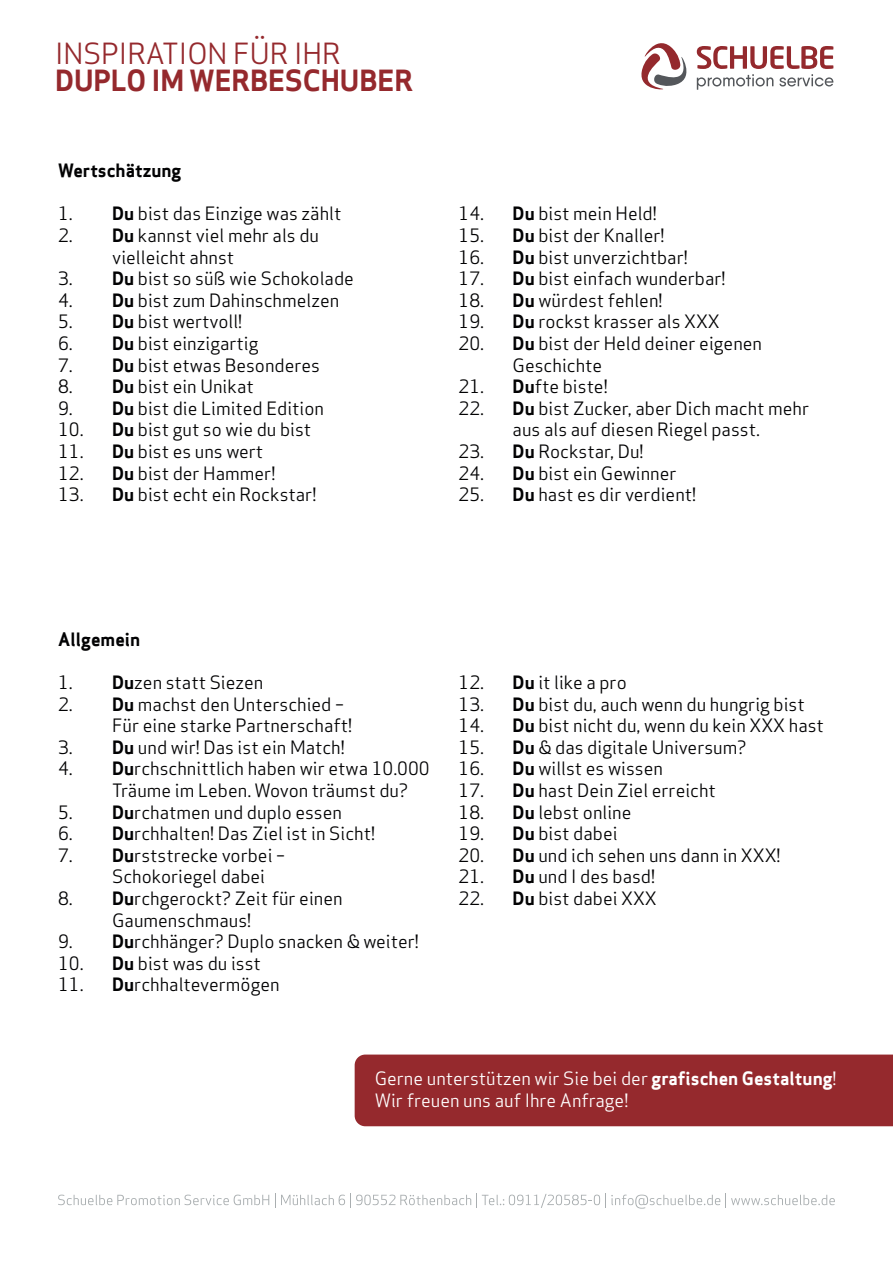
<style>
.page{position:relative;width:893px;height:1264px;background:#fff}
.page>*{position:absolute;margin:0;border:0;box-sizing:border-box;transform-origin:0 0}
.t1{font:700 28.5px "Apex Sans";color:#95292d}
.t2{font:28.5px "Apex Sans";color:#95292d}
.t3{font:18px/21.6px "Apex Sans";color:#020203}
.t4{font:18px/21.6px "Apex Sans";color:#fff}
.t5{font:700 18px "Apex Sans";color:#020203}
.s1{font-weight:700}
</style>
<div class="page">
<div style="left:354px;top:1054px;width:538px;height:72px;background:#95292d"></div>
<svg style="left:58px;top:1194px;width:212px;height:12px"></svg>
<svg style="left:281px;top:1193px;width:553px;height:15px"></svg>
<svg style="left:641px;top:43px;width:192px;height:47px"></svg>
<h1 class="t2" style="left:55px;top:30px;width:287px">INSPIRATION FÜR IHR</h1>
<h1 class="t1" style="left:55px;top:62px;width:359px">DUPLO IM WERBESCHUBER</h1>
<p class="t5" style="left:58px;top:159px;width:125px">Wertschätzung</p>
<p class="t3" style="left:58px;top:201px;width:285px">1. <span class="s1">Du</span> bist das Einzige was zählt</p>
<p class="t3" style="left:112px;top:223px;width:208px;text-indent:-54px">2. <span class="s1">Du</span> kannst viel mehr als du vielleicht ahnst</p>
<p class="t3" style="left:58px;top:266px;width:297px">3. <span class="s1">Du</span> bist so süß wie Schokolade</p>
<p class="t3" style="left:58px;top:288px;width:283px">4. <span class="s1">Du</span> bist zum Dahinschmelzen</p>
<p class="t3" style="left:58px;top:309px;width:185px">5. <span class="s1">Du</span> bist wertvoll!</p>
<p class="t3" style="left:58px;top:331px;width:202px">6. <span class="s1">Du</span> bist einzigartig</p>
<p class="t3" style="left:58px;top:352px;width:263px">7. <span class="s1">Du</span> bist etwas Besonderes</p>
<p class="t3" style="left:58px;top:374px;width:197px">8. <span class="s1">Du</span> bist ein Unikat</p>
<p class="t3" style="left:58px;top:396px;width:267px">9. <span class="s1">Du</span> bist die Limited Edition</p>
<p class="t3" style="left:58px;top:417px;width:255px">10. <span class="s1">Du</span> bist gut so wie du bist</p>
<p class="t3" style="left:58px;top:439px;width:206px">11. <span class="s1">Du</span> bist es uns wert</p>
<p class="t3" style="left:58px;top:460px;width:219px">12. <span class="s1">Du</span> bist der Hammer!</p>
<p class="t3" style="left:58px;top:482px;width:260px">13. <span class="s1">Du</span> bist echt ein Rockstar!</p>
<p class="t3" style="left:458px;top:201px;width:200px">14. <span class="s1">Du</span> bist mein Held!</p>
<p class="t3" style="left:458px;top:223px;width:207px">15. <span class="s1">Du</span> bist der Knaller!</p>
<p class="t3" style="left:458px;top:244px;width:231px">16. <span class="s1">Du</span> bist unverzichtbar!</p>
<p class="t3" style="left:458px;top:266px;width:268px">17. <span class="s1">Du</span> bist einfach wunderbar!</p>
<p class="t3" style="left:458px;top:288px;width:205px">18. <span class="s1">Du</span> würdest fehlen!</p>
<p class="t3" style="left:458px;top:309px;width:263px">19. <span class="s1">Du</span> rockst krasser als XXX</p>
<p class="t3" style="left:512px;top:331px;width:251px;text-indent:-54px">20. <span class="s1">Du</span> bist der Held deiner eigenen<br>Geschichte</p>
<p class="t3" style="left:458px;top:374px;width:150px">21. <span class="s1">Du</span>fte biste!</p>
<p class="t3" style="left:458px;top:396px;width:352px;text-align:center">22. <span class="s1">Du</span> bist Zucker, aber Dich macht mehr aus als auf diesen Riegel passt.</p>
<p class="t3" style="left:458px;top:439px;width:186px">23. <span class="s1">Du</span> Rockstar, Du!</p>
<p class="t3" style="left:458px;top:460px;width:219px">24. <span class="s1">Du</span> bist ein Gewinner</p>
<p class="t3" style="left:458px;top:482px;width:239px">25. <span class="s1">Du</span> hast es dir verdient!</p>
<p class="t5" style="left:58px;top:627px;width:84px">Allgemein</p>
<p class="t3" style="left:58px;top:669px;width:207px">1. <span class="s1">Du</span>zen statt Siezen</p>
<p class="t3" style="left:112px;top:691px;width:241px;text-indent:-54px">2. <span class="s1">Du</span> machst den Unterschied –<br>Für eine starke Partnerschaft!</p>
<p class="t3" style="left:58px;top:734px;width:288px">3. <span class="s1">Du</span> und wir! Das ist ein Match!</p>
<p class="t3" style="left:112px;top:756px;width:319px;text-indent:-54px">4. <span class="s1">Du</span>rchschnittlich haben wir etwa 10.000<br>Träume im Leben. Wovon träumst du?</p>
<p class="t3" style="left:58px;top:799px;width:285px">5. <span class="s1">Du</span>rchatmen und duplo essen</p>
<p class="t3" style="left:58px;top:821px;width:318px">6. <span class="s1">Du</span>rchhalten! Das Ziel ist in Sicht!</p>
<p class="t3" style="left:112px;top:842px;width:174px;text-indent:-54px">7. <span class="s1">Du</span>rststrecke vorbei –<br>Schokoriegel dabei</p>
<p class="t3" style="left:112px;top:885px;width:232px;text-indent:-54px">8. <span class="s1">Du</span>rchgerockt? Zeit für einen<br>Gaumenschmaus!</p>
<p class="t3" style="left:58px;top:929px;width:362px">9. <span class="s1">Du</span>rchhänger? Duplo snacken &amp; weiter!</p>
<p class="t3" style="left:58px;top:950px;width:204px">10. <span class="s1">Du</span> bist was du isst</p>
<p class="t3" style="left:58px;top:972px;width:223px">11. <span class="s1">Du</span>rchhaltevermögen</p>
<p class="t3" style="left:458px;top:669px;width:170px">12. <span class="s1">Du</span> it like a pro</p>
<p class="t3" style="left:458px;top:691px;width:347px">13. <span class="s1">Du</span> bist du, auch wenn du hungrig bist</p>
<p class="t3" style="left:458px;top:713px;width:367px">14. <span class="s1">Du</span> bist nicht du, wenn du kein XXX hast</p>
<p class="t3" style="left:458px;top:734px;width:289px">15. <span class="s1">Du</span> &amp; das digitale Universum?</p>
<p class="t3" style="left:458px;top:756px;width:206px">16. <span class="s1">Du</span> willst es wissen</p>
<p class="t3" style="left:458px;top:777px;width:259px">17. <span class="s1">Du</span> hast Dein Ziel erreicht</p>
<p class="t3" style="left:458px;top:799px;width:174px">18. <span class="s1">Du</span> lebst online</p>
<p class="t3" style="left:458px;top:821px;width:160px">19. <span class="s1">Du</span> bist dabei</p>
<p class="t3" style="left:458px;top:842px;width:323px">20. <span class="s1">Du</span> und ich sehen uns dann in XXX!</p>
<p class="t3" style="left:458px;top:864px;width:198px">21. <span class="s1">Du</span> und I des basd!</p>
<p class="t3" style="left:458px;top:885px;width:200px">22. <span class="s1">Du</span> bist dabei XXX</p>
<p class="t4" style="left:374px;top:1065px;width:463px">Gerne unterstützen wir Sie bei der <span class="s1">grafischen Gestaltung</span>!<br>Wir freuen uns auf Ihre Anfrage!</p>
</div>
